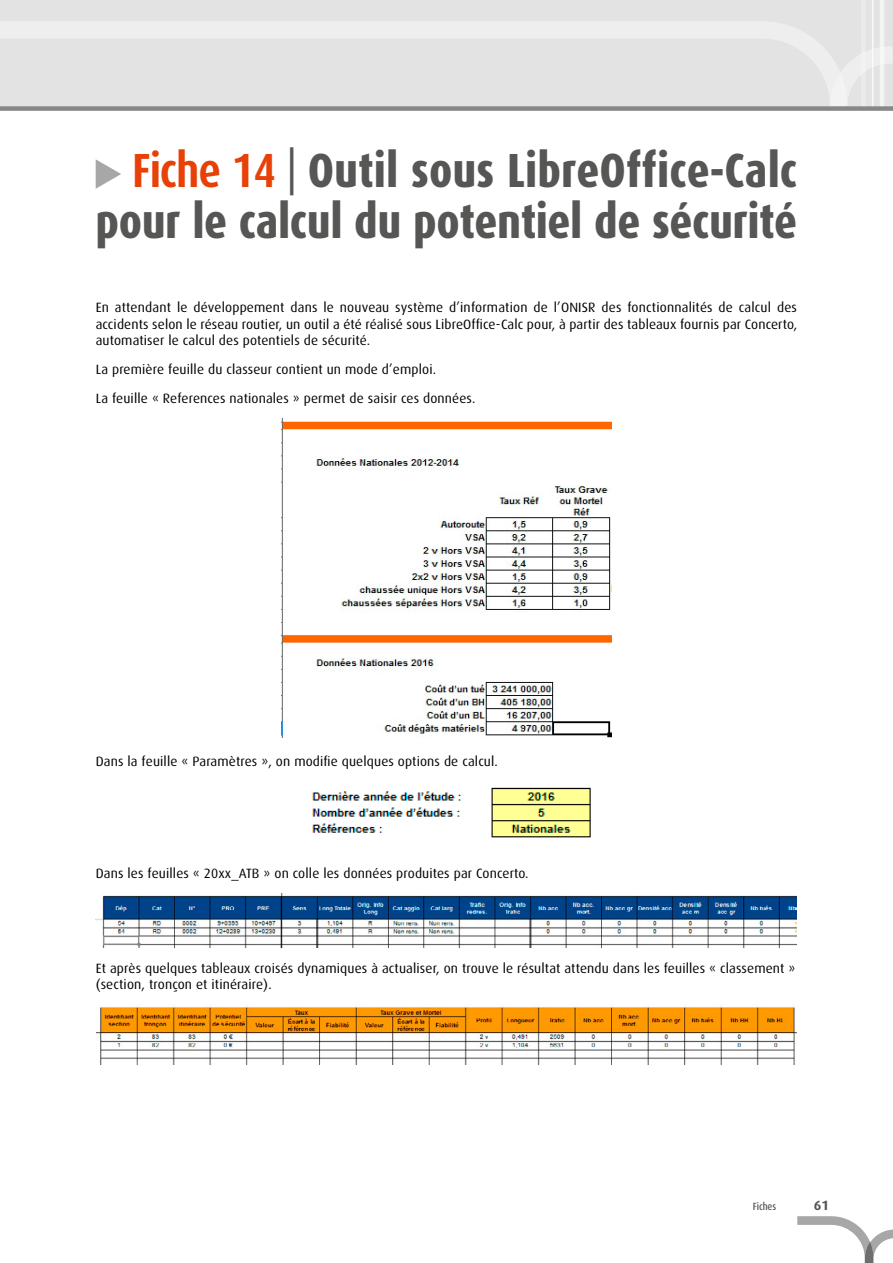
<style>
.page{position:relative;width:893px;height:1263px;background:#fff}
.page>*{position:absolute;margin:0;border:0;box-sizing:border-box;transform-origin:0 0}
.t1{font:800 condensed 48px/51.8px "Dax OT";letter-spacing:-.01em;color:#565655;text-align:right}
.t2{font:13.5px/16.2px "Dax OT";letter-spacing:.01em;color:#000}
.t3{font:700 13.5px "Dax OT";color:#565655}
.t4{font:500 condensed 10.5px "Dax OT";letter-spacing:-.01em;color:#565655}
.s1{font-weight:700;color:#e74107}
.s2{font-weight:400}
</style>
<div class="page">
<div style="left:0;top:0;width:893px;height:106px;background:#e3e3e3"></div>
<hr style="left:880px;top:0;width:4px;height:108px;background:#f3f3f3">
<hr style="left:872px;top:0;width:1px;height:108px;background:#fff">
<hr style="left:861px;top:0;width:4px;height:108px;background:#ebebeb">
<svg style="left:1px;top:22px;width:829px;height:72px"></svg>
<svg style="left:830px;top:47px;width:62px;height:59px"></svg>
<svg style="left:797px;top:1216px;width:96px;height:47px"></svg>
<div style="left:0;top:106px;width:893px;height:5px;background:#868786"></div>
<svg style="left:96px;top:159px;width:25px;height:30px"></svg>
<img style="left:281px;top:418px;width:330px;height:319px">
<img style="left:312px;top:787px;width:279px;height:51px">
<img style="left:96px;top:893px;width:701px;height:54px">
<img style="left:96px;top:1004px;width:701px;height:60px">
<h1 class="t1" style="left:96px;top:144px;width:703px"><span class="s1">Fiche 14</span> <span class="s2">|</span> Outil sous LibreOffice-Calc pour le calcul du potentiel de sécurité</h1>
<p class="t2" style="left:96px;top:300px;width:703px;text-align:justify">En attendant le développement dans le nouveau système d’information de l’ONISR des fonctionnalités de calcul des accidents selon le réseau routier, un outil a été réalisé sous LibreOffice-Calc pour, à partir des tableaux fournis par Concerto, automatiser le calcul des potentiels de sécurité.</p>
<p class="t2" style="left:96px;top:355px;width:381px;line-height:29px">La première feuille du classeur contient un mode d’emploi.<br>La feuille « References nationales » permet de saisir ces données.</p>
<p class="t2" style="left:96px;top:753px;width:404px">Dans la feuille « Paramètres », on modifie quelques options de calcul.</p>
<p class="t2" style="left:96px;top:865px;width:434px">Dans les feuilles « 20xx_ATB » on colle les données produites par Concerto.</p>
<p class="t2" style="left:96px;top:960px;width:701px">Et après quelques tableaux croisés dynamiques à actualiser, on trouve le résultat attendu dans les feuilles « classement » (section, tronçon et itinéraire).</p>
<p class="t4" style="left:753px;top:1199px;width:25px">Fiches</p>
<p class="t3" style="left:814px;top:1197px;width:17px">61</p>
</div>
